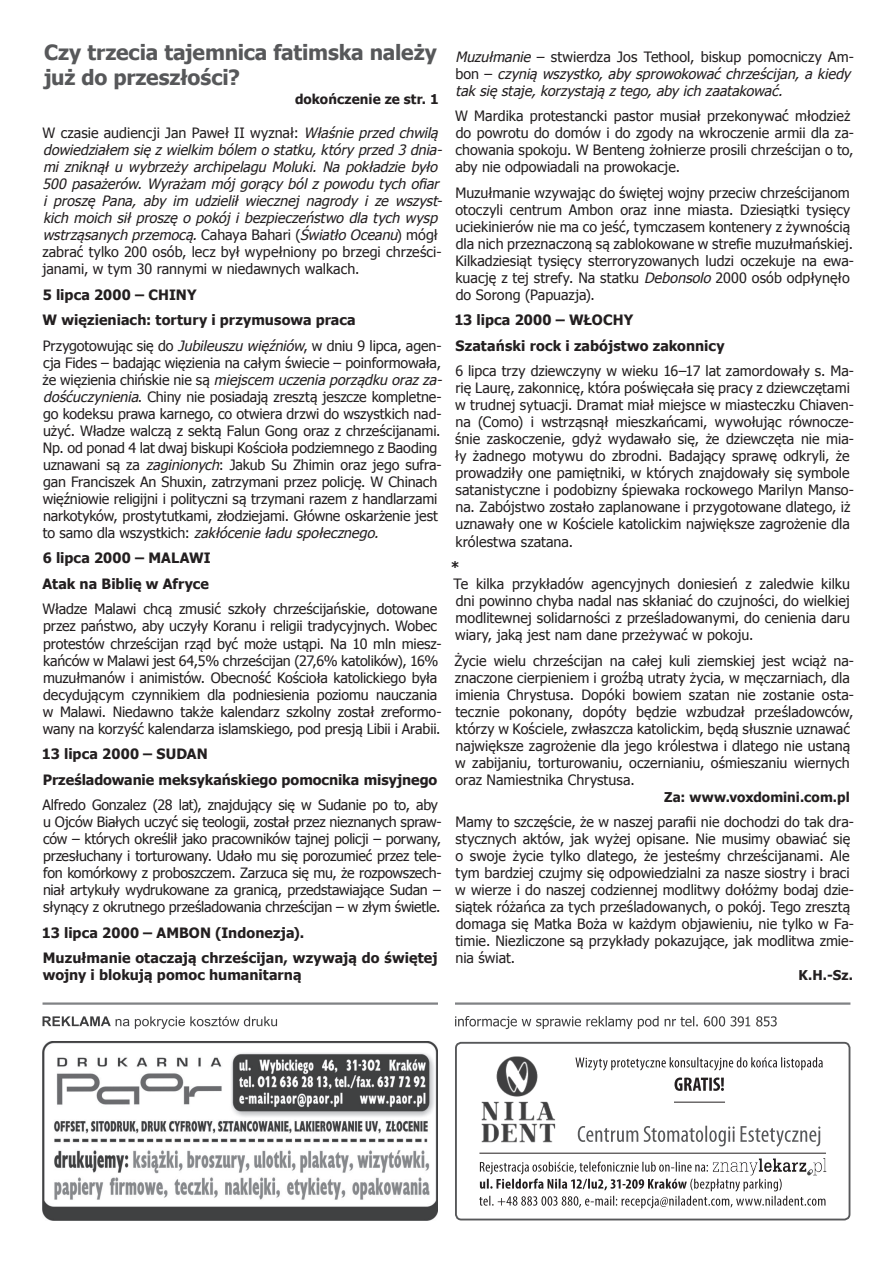
<style>
.page{position:relative;width:893px;height:1263px;background:#fff}
.page>*{position:absolute;margin:0;border:0;box-sizing:border-box;transform-origin:0 0}
.t1{font:700 21px/25.5px "Tahoma";letter-spacing:-.005em;color:#57585a}
.t2{font:14.25px/17px "Tahoma";letter-spacing:-.005em;color:#231f20}
.t3{font:italic 14.25px/17px "Tahoma";color:#231f20}
.t4{font:700 14.25px/25.5px "Tahoma";letter-spacing:.005em;color:#231f20}
.t5{font:700 13.5px "Tahoma";letter-spacing:.005em;color:#231f20}
.s1{font-style:normal}
.s2{font-weight:400}
.s3{font-weight:400;font-style:italic}
.s4{font-style:italic}
</style>
<div class="page">
<img style="left:43px;top:1042px;width:395px;height:178px">
<hr style="left:43px;top:1002px;width:395px;height:3px;background:#808285">
<svg style="left:43px;top:1016px;width:234px;height:13px"></svg>
<svg style="left:455px;top:1016px;width:322px;height:13px"></svg>
<hr style="left:455px;top:1002px;width:395px;height:3px;background:#808285">
<div style="left:455px;top:1042px;width:395px;height:178px;border:2px solid #57585a;border-radius:5px"></div>
<hr style="left:479px;top:1153px;width:347px;height:1px;background:#231f20">
<hr style="left:674px;top:1102px;width:51px;height:1px;background:#231f20">
<img style="left:481px;top:1056px;width:75px;height:87px">
<svg style="left:578px;top:1126px;width:242px;height:21px"></svg>
<svg style="left:674px;top:1077px;width:50px;height:14px"></svg>
<svg style="left:575px;top:1057px;width:248px;height:13px"></svg>
<img style="left:758px;top:1158px;width:68px;height:14px">
<svg style="left:479px;top:1161px;width:346px;height:47px"></svg>
<h1 class="t1" style="left:44px;top:38px;width:395px">Czy trzecia tajemnica fatimska należy już do przeszłości?</h1>
<p class="t5" style="left:295px;top:90px;width:145px">dokończenie ze str. 1</p>
<p class="t3" style="left:42px;top:124px;width:404px"><span class="s1">W czasie audiencji Jan Paweł II wyznał:</span> Właśnie przed chwilą dowiedziałem się zwielkim bólem o statku,który przed 3 dnia&shy;mi zniknął u wybrzeży archipelagu Moluki. Na pokładzie było 500 pasażerów. Wyrażam mój gorący ból z powodu tych ofiar i proszę Pana, aby im udzielił wiecznej nagrody i ze wszyst&shy;kich moich sił proszę o pokój i bezpieczeństwo dla tych wysp wstrząsanych przemocą.<span class="s1">C a h a y a B a h a r i (</span> Światło Oceanu<span class="s1">) m ó g ł zabrać tylko 200 osób, lecz był wypełniony po brzegi chrześci&shy;janami, w tym 30 rannymi w niedawnych walkach.</span></p>
<p class="t4" style="left:43px;top:281px;width:400px">5 lipca 2000 – CHINY<br>W więzieniach: tortury i przymusowa praca<br><span class="s2">Przygotowując się do</span> <span class="s3">Jubileuszu więźniów</span><span class="s2">, w dniu 9 lipca, agen-</span></p>
<p class="t2" style="left:43px;top:353px;width:404px">cja Fides – badając więzienia na całym świecie – poinformowała, ż e w i ę z i e n i a c h i ń s k i e n i e s ą <span class="s4">miejscem uczenia porządku orazza&shy;dośćuczynienia</span>. Chiny nie posiadają zresztą jeszcze kompletne&shy;go kodeksu prawa karnego, co otwiera drzwi do wszystkich nad&shy;użyć. Władze walczą z sektą Falun Gong oraz z chrześcijanami.<br>Np. od ponad 4 lat dwaj biskupi Kościoła podziemnego z Baoding uznawani są za <span class="s4">zaginionych</span>: Jakub Su Zhimin oraz jego sufra&shy;gan Franciszek An Shuxin, zatrzymani przez policję. W Chinach więźniowie religijni i polityczni są trzymani razem z handlarzami narkotyków, prostytutkami, złodziejami. Główne oskarżenie jest t o s a m o d l a w s z y s t k i c h : <span class="s4">zakłócenie ładu społecznego.</span></p>
<p class="t4" style="left:42px;top:545px;width:170px">6 lipca 2000 – MALAWI<br>Atak na Biblię w Afryce</p>
<p class="t2" style="left:43px;top:600px;width:400px">Władze Malawi chcą zmusić szkoły chrześcijańskie, dotowane przez państwo, aby uczyły Koranu i religii tradycyjnych. Wobec protestów chrześcijan rząd być może ustąpi. Na 10 mln miesz&shy;kańców w Malawi jest 64,5% chrześcijan (27,6% katolików), 16% muzułmanów i animistów. Obecność Kościoła katolickiego była decydującym czynnikiem dla podniesienia poziomu nauczania w Malawi. Niedawno także kalendarz szkolny został zreformo&shy;wany na korzyść kalendarza islamskiego, pod presją Libii i Arabii.</p>
<p class="t4" style="left:42px;top:740px;width:397px">13 lipca 2000 – SUDAN<br>Prześladowanie meksykańskiego pomocnika misyjnego</p>
<p class="t2" style="left:43px;top:796px;width:401px">Alfredo Gonzalez (28 lat), znajdujący się w Sudanie po to, aby u Ojców Białych uczyć się teologii, został przez nieznanych spraw&shy;ców – których określił jako pracowników tajnej policji – porwany, przesłuchany i torturowany. Udało mu się porozumieć przez tele&shy;fon komórkowy z proboszczem. Zarzuca się mu, że rozpowszech&shy;niał artykuły wydrukowane za granicą, przedstawiające Sudan – słynący z okrutnego prześladowania chrześcijan – w złym świetle.</p>
<p class="t4" style="left:42px;top:919px;width:397px">13 lipca 2000 – AMBON (Indonezja).<br>Muzułmanie otaczają chrześcijan, wzywają do świętej</p>
<p class="t4" style="left:43px;top:961px;width:260px">wojny i blokują pomoc humanitarną</p>
<p class="t3" style="left:455px;top:47px;width:400px">Muzułmanie <span class="s1">– stwierdza Jos Tethool, biskup pomocniczy Am&shy;b o n –</span> czynią wszystko, aby sprowokować chrześcijan, a kiedy tak się staje,korzystają ztego,aby ich zaatakować.</p>
<p class="t2" style="left:455px;top:107px;width:400px">W Mardika protestancki pastor musiał przekonywać młodzież do powrotu do domów i do zgody na wkroczenie armii dla za&shy;chowania spokoju. W Benteng żołnierze prosili chrześcijan o to, aby nie odpowiadali na prowokacje.</p>
<p class="t2" style="left:455px;top:183px;width:400px">Muzułmanie wzywając do świętej wojny przeciw chrześcijanom otoczyli centrum Ambon oraz inne miasta. Dziesiątki tysięcy uciekinierów nie ma co jeść, tymczasem kontenery z żywnością dla nich przeznaczoną są zablokowane w strefie muzułmańskiej.<br>Kilkadziesiąt tysięcy sterroryzowanych ludzi oczekuje na ewa&shy;kuację z tej strefy. Na statku <span class="s4">Debonsolo</span>2000 osób odpłynęło do Sorong (Papuazja).</p>
<p class="t4" style="left:454px;top:306px;width:272px">13 lipca 2000 – WŁOCHY<br>Szatański rock i zabójstwo zakonnicy</p>
<p class="t2" style="left:455px;top:362px;width:400px">6 lipca trzy dziewczyny w wieku 16–17 lat zamordowały s. Ma&shy;rię Laurę, zakonnicę, która poświęcała się pracy z dziewczętami w trudnej sytuacji. Dramat miał miejsce w miasteczku Chiaven&shy;na (Como) i wstrząsnął mieszkańcami, wywołując równocze&shy;śnie zaskoczenie, gdyż wydawało się, że dziewczęta nie mia&shy;ły żadnego motywu do zbrodni. Badający sprawę odkryli, że prowadziły one pamiętniki, w których znajdowały się symbole satanistyczne i podobizny śpiewaka rockowego Marilyn Manso&shy;na. Zabójstwo zostało zaplanowane i przygotowane dlatego, iż uznawały one w Kościele katolickim największe zagrożenie dla królestwa szatana.</p>
<p class="t4" style="left:451px;top:553px;width:11px">*</p>
<p class="t2" style="left:454px;top:575px;width:398px;text-align:justify">Te kilka przykładów agencyjnych doniesień z zaledwie kilku dni powinno chyba nadal nas skłaniać do czujności, do wielkiej modlitewnej solidarności z prześladowanymi, do cenienia daru wiary, jaką jest nam dane przeżywać w pokoju.</p>
<p class="t2" style="left:454px;top:651px;width:401px">Życie wielu chrześcijan na całej kuli ziemskiej jest wciąż na&shy;znaczone cierpieniem i groźbą utraty życia, w męczarniach, dla imienia Chrystusa. Dopóki bowiem szatan nie zostanie osta&shy;tecznie pokonany, dopóty będzie wzbudzał prześladowców, którzy w Kościele, zwłaszcza katolickim, będą słusznie uznawać największe zagrożenie dla jego królestwa i dlatego nie ustaną w zabijaniu, torturowaniu, oczernianiu, ośmieszaniu wiernych oraz Namiestnika Chrystusa.</p>
<p class="t5" style="left:664px;top:787px;width:187px">Za: www.voxdomini.com.pl</p>
<p class="t2" style="left:455px;top:813px;width:400px">Mamy to szczęście, że w naszej parafii nie dochodzi do tak dra&shy;stycznych aktów, jak wyżej opisane. Nie musimy obawiać się o swoje życie tylko dlatego, że jesteśmy chrześcijanami. Ale tym bardziej czujmy się odpowiedzialni za nasze siostry i braci w wierze i do naszej codziennej modlitwy dołóżmy bodaj dzie&shy;siątek różańca za tych prześladowanych, o pokój. Tego zresztą domaga się Matka Boża w każdym objawieniu, nie tylko w Fa&shy;timie. Niezliczone są przykłady pokazujące, jak modlitwa zmie&shy;nia świat.</p>
<p class="t5" style="left:798px;top:966px;width:56px">K.H.-Sz.</p>
</div>
